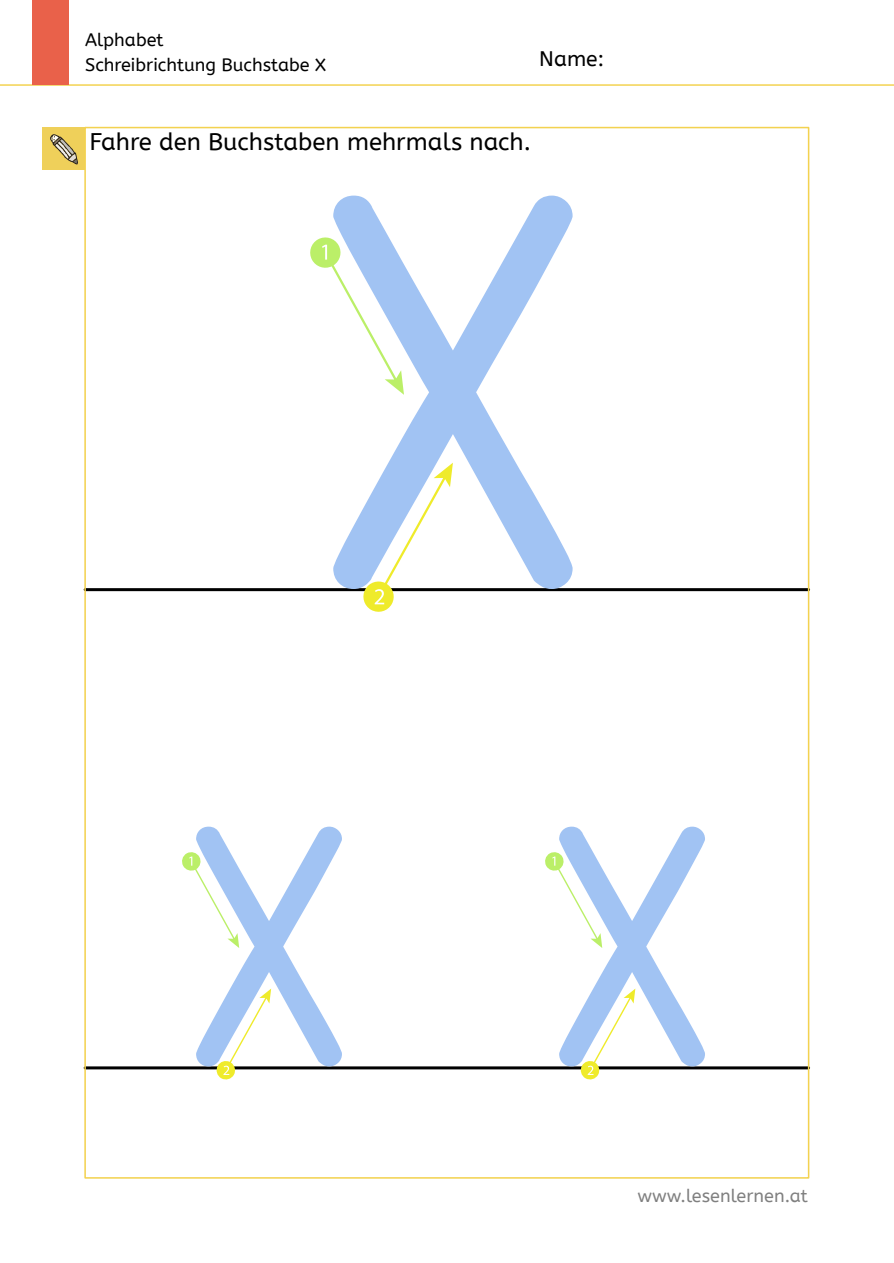
<style>
.page{position:relative;width:894px;height:1263px;background:#fff}
.page>*{position:absolute;margin:0;border:0;box-sizing:border-box;transform-origin:0 0}
.t1{font:24px "A Bee Zee";color:#000}
.t2{font:21px "A Bee Zee";color:#000}
.t3{font:18px "A Bee Zee";color:#000}
.t4{font:18px "A Bee Zee";color:#808080}
</style>
<div class="page">
<hr style="left:85px;top:588px;width:723px;height:3px;background:#000">
<hr style="left:85px;top:1066px;width:723px;height:3px;background:#000">
<hr style="left:0;top:84px;width:893px;height:2px;background:#f3d250">
<div style="left:32px;top:0;width:36px;height:85px;background:#e9614a"></div>
<div style="left:43px;top:128px;width:42px;height:42px;background:#efd05a"></div>
<svg style="left:50px;top:134px;width:28px;height:31px"></svg>
<svg style="left:333px;top:196px;width:239px;height:393px"></svg>
<svg style="left:361px;top:463px;width:92px;height:149px"></svg>
<svg style="left:310px;top:235px;width:94px;height:160px"></svg>
<svg style="left:181px;top:827px;width:161px;height:253px"></svg>
<svg style="left:543px;top:827px;width:161px;height:253px"></svg>
<p class="t3" style="left:85px;top:30px;width:80px">Alphabet</p>
<p class="t3" style="left:85px;top:54px;width:242px">Schreibrichtung Buchstabe X</p>
<p class="t2" style="left:539px;top:47px;width:66px">Name:</p>
<h1 class="t1" style="left:89px;top:127px;width:443px">Fahre den Buchstaben mehrmals nach.</h1>
<p class="t4" style="left:637px;top:1185px;width:172px">www.lesenlernen.at</p>
</div>
